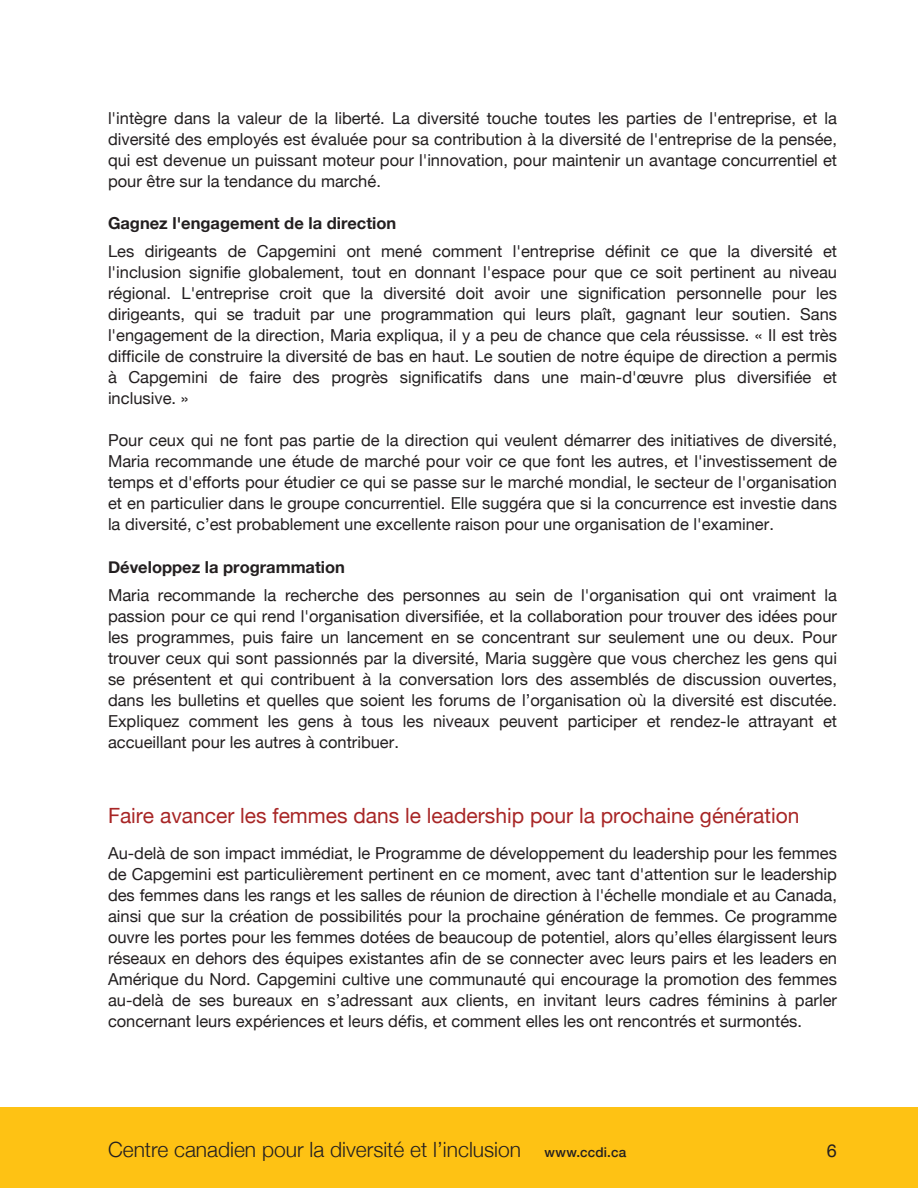
<style>
.page{position:relative;width:918px;height:1188px;background:#fff}
.page>*{position:absolute;margin:0;border:0;box-sizing:border-box;transform-origin:0 0}
.Text{font:21px "Helvetica Neue";color:#a82626}
.t1{font:300 21px "Helvetica Neue";color:#231f20}
.t2{font:18px "Helvetica Neue";color:#231f20}
.Text-2{font:16.5px/21px "Helvetica Neue";color:#231f20;text-align:justify}
.s1{font-weight:700}
.s2{font-weight:500;font-size:13.5px}
</style>
<div class="page">
<div style="left:0;top:1107px;width:918px;height:81px;background:#fec214"></div>
<p class="Text-2" style="left:108px;top:107px;width:731px">l'intègre dans la valeur de la liberté. La diversité touche toutes les parties de l'entreprise, et la diversité des employés est évaluée pour sa contribution à la diversité de l'entreprise de la pensée, qui est devenue un puissant moteur pour l'innovation, pour maintenir un avantage concurrentiel et pour être sur la tendance du marché.</p>
<p class="Text-2" style="left:108px;top:209px;width:731px;line-height:28.2px"><span class="s1">Gagnez l'engagement de la direction<br></span>Les dirigeants de Capgemini ont mené comment l'entreprise définit ce que la diversité et</p>
<p class="Text-2" style="left:108px;top:262px;width:731px">l'inclusion signifie globalement, tout en donnant l'espace pour que ce soit pertinent au niveau régional. L'entreprise croit que la diversité doit avoir une signification personnelle pour les dirigeants, qui se traduit par une programmation qui leurs plaît, gagnant leur soutien. Sans l'engagement de la direction, Maria expliqua, il y a peu de chance que cela réussisse. « Il est très difficile de construire la diversité de bas en haut. Le soutien de notre équipe de direction a permis à Capgemini de faire des progrès significatifs dans une main-d'œuvre plus diversifiée et inclusive. »</p>
<p class="Text-2" style="left:108px;top:430px;width:731px">Pour ceux qui ne font pas partie de la direction qui veulent démarrer des initiatives de diversité, Maria recommande une étude de marché pour voir ce que font les autres, et l'investissement de temps et d'efforts pour étudier ce qui se passe sur le marché mondial, le secteur de l'organisation et en particulier dans le groupe concurrentiel. Elle suggéra que si la concurrence est investie dans la diversité, c’est probablement une excellente raison pour une organisation de l'examiner.</p>
<p class="Text-2" style="left:108px;top:552px;width:731px;line-height:28.2px"><span class="s1">Développez la programmation<br></span>Maria recommande la recherche des personnes au sein de l'organisation qui ont vraiment la</p>
<p class="Text-2" style="left:108px;top:605px;width:731px">passion pour ce qui rend l'organisation diversifiée, et la collaboration pour trouver des idées pour les programmes, puis faire un lancement en se concentrant sur seulement une ou deux. Pour trouver ceux qui sont passionnés par la diversité, Maria suggère que vous cherchez les gens qui se présentent et qui contribuent à la conversation lors des assemblés de discussion ouvertes, dans les bulletins et quelles que soient les forums de l’organisation où la diversité est discutée.<br>Expliquez comment les gens à tous les niveaux peuvent participer et rendez-le attrayant et accueillant pour les autres à contribuer.</p>
<p class="Text" style="left:108px;top:803px;width:693px">Faire avancer les femmes dans le leadership pour la prochaine génération</p>
<p class="Text-2" style="left:108px;top:842px;width:731px">Au-delà de son impact immédiat, le Programme de développement du leadership pour les femmes de Capgemini est particulièrement pertinent en ce moment, avec tant d'attention sur le leadership des femmes dans les rangs et les salles de réunion de direction à l'échelle mondiale et au Canada, ainsi que sur la création de possibilités pour la prochaine génération de femmes. Ce programme ouvre les portes pour les femmes dotées de beaucoup de potentiel, alors qu’elles élargissent leurs réseaux en dehors des équipes existantes afin de se connecter avec leurs pairs et les leaders en Amérique du Nord. Capgemini cultive une communauté qui encourage la promotion des femmes au-delà de ses bureaux en s’adressant aux clients, en invitant leurs cadres féminins à parler concernant leurs expériences et leurs défis, et comment elles les ont rencontrés et surmontés.</p>
<p class="t1" style="left:108px;top:1133px;width:520px">Centre canadien pour la diversité et l’inclusion <span class="s2">www.ccdi.ca</span></p>
<p class="t2" style="left:827px;top:1139px;width:12px">6</p>
</div>
